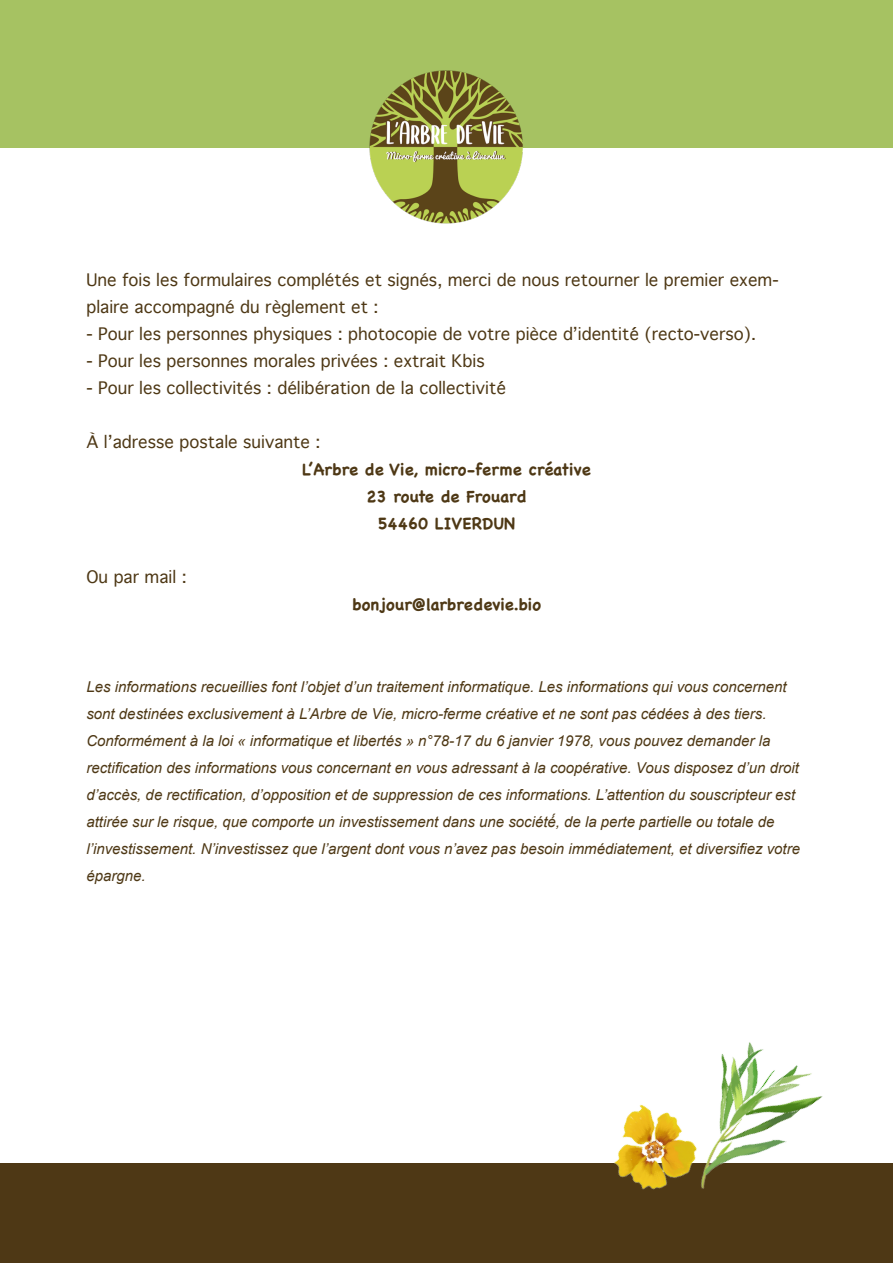
<style>
.page{position:relative;width:893px;height:1263px;background:#fff}
.page>*{position:absolute;margin:0;border:0;box-sizing:border-box;transform-origin:0 0}
.t1{font:16.5px/27px "Geneva";color:#4e3815}
.t2{font:700 16.5px "Chalkboard";color:#4e3815}
.t3{font:italic 15px/27px "Arial";color:#4e3815}
</style>
<div class="page">
<div style="left:0;top:0;width:893px;height:148px;background:#a6c262"></div>
<div style="left:0;top:1163px;width:893px;height:100px;background:#4e3815"></div>
<img style="left:370px;top:71px;width:153px;height:153px">
<img style="left:614px;top:1042px;width:209px;height:148px">
<p class="t1" style="left:86px;top:266px;width:694px">Une fois les formulaires complétés et signés, merci de nous retourner le premier exem&shy;plaire accompagné du règlement et :</p>
<p class="t1" style="left:86px;top:320px;width:671px">- Pour les personnes physiques : photocopie de votre pièce d’identité́(recto-verso).</p>
<p class="t1" style="left:86px;top:347px;width:400px">- Pour les personnes morales privées : extrait Kbis</p>
<p class="t1" style="left:86px;top:374px;width:428px">- Pour les collectivités : délibération de la collectivité́</p>
<p class="t1" style="left:86px;top:428px;width:235px">À l’adresse postale suivante :</p>
<p class="t2" style="left:302px;top:459px;width:290px">L’Arbre de Vie, micro-ferme créative</p>
<p class="t2" style="left:366px;top:486px;width:162px">23 route de Frouard</p>
<p class="t2" style="left:378px;top:513px;width:139px">54460 LIVERDUN</p>
<p class="t1" style="left:86px;top:563px;width:102px">Ou par mail :</p>
<p class="t2" style="left:352px;top:594px;width:190px">bonjour@larbredevie.bio</p>
<p class="t3" style="left:86px;top:674px;width:715px">Les informations recueillies font l’objet d’un traitement informatique. Les informations qui vous concernent sont destinées exclusivement à L’Arbre de Vie, micro-ferme créative et ne sont pas cédées à des tiers.<br>Conformément à la loi « informatique et libertés » n°78-17 du 6 janvier 1978, vous pouvez demander la rectification des informations vous concernant en vous adressant à la coopérative. Vous disposez d’un droit d’accès, de rectification, d’opposition et de suppression de ces informations. L’attention du souscripteur est attirée sur le risque, que comporte un investissement dans une société́, de la perte partielle ou totale de l’investissement. N’investissez que l’argent dont vous n’avez pas besoin immédiatement, et diversifiez votre épargne.</p>
</div>
